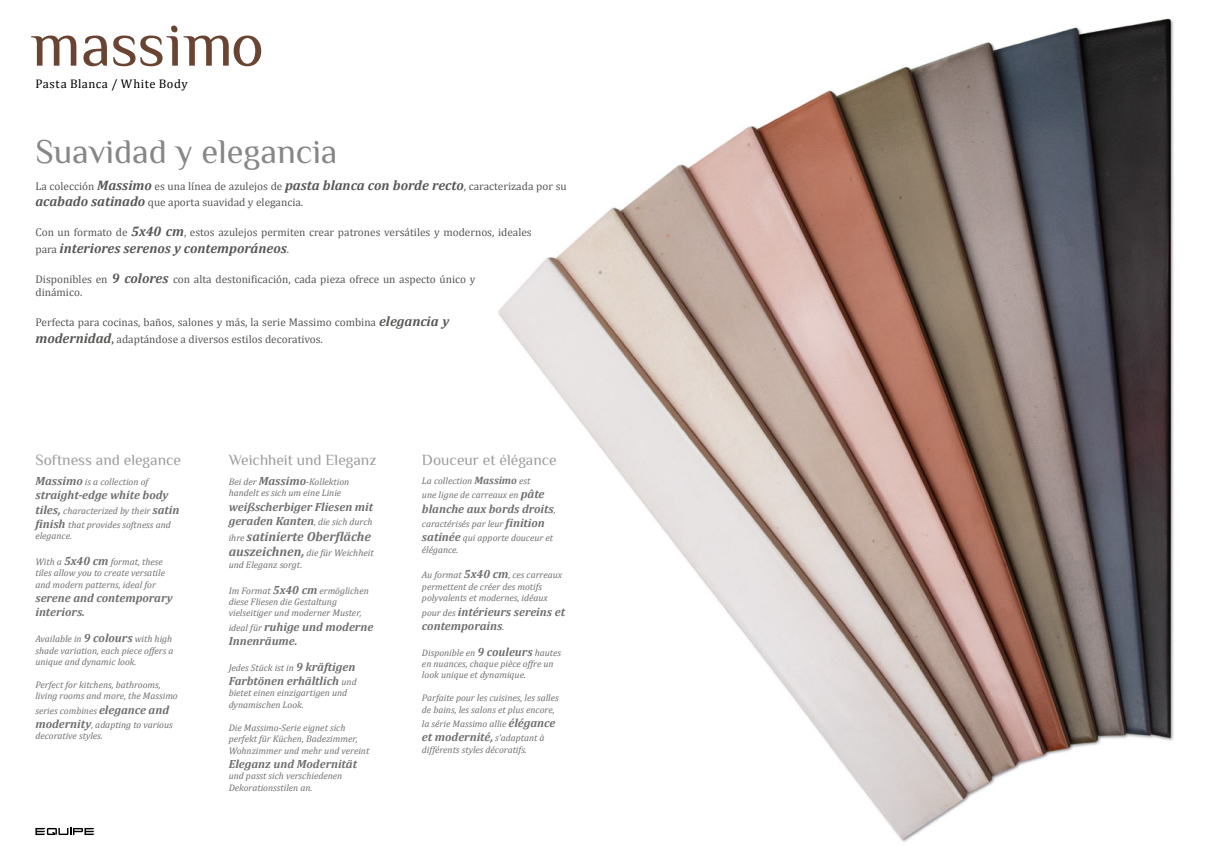
<style>
.page{position:relative;width:1205px;height:851px;background:#fff}
.page>*{position:absolute;margin:0;border:0;box-sizing:border-box;transform-origin:0 0}
.t1{font:62.75px "El Messiri";letter-spacing:-.005em;color:#6a4433}
.t2{font:34.5px "El Messiri";color:#878787}
.t3{font:15.5px "El Messiri";color:#9d9d9c}
.t4{font:italic 700 13.75px "Cambria";color:#575756}
.t5{font:italic 700 13.12px "Cambria";color:#706f6f}
.t6{font:12.5px "Cambria";letter-spacing:.04em;color:#000}
.t7{font:italic 700 11.88px/14.2px "Cambria";color:#706f6f}
.t8{font:11.25px/16.5px "Cambria";color:#575756}
.t9{font:italic 9.5px/11.4px "Cambria";color:#706f6f}
.s1{font-weight:700;font-style:italic;font-size:13.75px}
.s2{font-weight:400;font-style:normal;font-size:11.25px}
.s3{font-weight:700}
.s4{font-weight:700;font-size:11.88px}
.s5{font-weight:400;font-size:9.5px}
.s6{font-weight:700;font-size:13.12px}
.s7{font-weight:700;font-size:10.75px}
</style>
<div class="page">
<img style="left:498px;top:18px;width:676px;height:824px">
<svg style="left:35px;top:827px;width:59px;height:7px"></svg>
<p class="t1" style="left:31px;top:3px;width:234px">massimo</p>
<p class="t6" style="left:35px;top:76px;width:154px">Pasta Blanca / White Body</p>
<p class="t2" style="left:35px;top:128px;width:304px">Suavidad y elegancia</p>
<p class="t8" style="left:35px;top:178px;width:533px">La colección <span class="s1">Massimo</span> es una línea de azulejos de <span class="s1">pasta blanca con borde recto</span>, caracterizada por su <span class="s1">acabado satinado</span> que aporta suavidad y elegancia.</p>
<p class="t8" style="left:35px;top:224px;width:498px">Con un formato de <span class="s1">5x40 cm</span>, estos azulejos permiten crear patrones versátiles y modernos, ideales</p>
<p class="t4" style="left:35px;top:238px;width:255px"><span class="s2">para</span> interiores serenos y contemporáneos<span class="s2">.</span></p>
<p class="t8" style="left:35px;top:272px;width:441px;line-height:13.5px">Disponibles en <span class="s1">9 colores</span> con alta destonificación, cada pieza ofrece un aspecto único y dinámico.</p>
<p class="t8" style="left:35px;top:314px;width:415px">Perfecta para cocinas, baños, salones y más, la serie Massimo combina <span class="s1">elegancia y modernidad</span><span class="s3">,</span> adaptándose a diversos estilos decorativos.</p>
<p class="t3" style="left:35px;top:449px;width:147px">Softness and elegance</p>
<p class="t3" style="left:229px;top:449px;width:149px">Weichheit und Eleganz</p>
<p class="t3" style="left:422px;top:449px;width:136px">Douceur et élégance</p>
<p class="t9" style="left:35px;top:475px;width:114px"><span class="s4">Massimo</span> is a collection of</p>
<p class="t7" style="left:35px;top:487px;width:134px">straight-edge white body</p>
<p class="t9" style="left:35px;top:502px;width:146px;line-height:14.2px"><span class="s4">tiles,</span> characterized by their <span class="s4">satin finish</span> that provides softness and</p>
<p class="t9" style="left:35px;top:530px;width:38px">elegance.</p>
<p class="t9" style="left:35px;top:555px;width:131px">With a <span class="s4">5x40 cm</span> format, these tiles allow you to create versatile and modern patterns, ideal for</p>
<p class="t7" style="left:35px;top:590px;width:139px">serene and contemporary interiors.</p>
<p class="t9" style="left:35px;top:632px;width:140px">Available in <span class="s4">9 colours</span> with high shade variation, each piece offers a unique and dynamic look.</p>
<p class="t9" style="left:35px;top:678px;width:144px">Perfect for kitchens, bathrooms, living rooms and more, the Massimo</p>
<p class="t9" style="left:35px;top:702px;width:139px;line-height:14.2px">series combines <span class="s4">elegance and modernity</span>, adapting to various</p>
<p class="t9" style="left:35px;top:729px;width:69px">decorative styles.</p>
<p class="t9" style="left:229px;top:475px;width:122px">Bei der <span class="s4">Massimo</span>-Kollektion handelt es sich um eine Linie</p>
<p class="t7" style="left:229px;top:499px;width:146px">weißscherbiger Fliesen mit geraden Kanten<span class="s5">, die sich durch</span></p>
<p class="t5" style="left:229px;top:527px;width:144px"><span class="s5">ihre</span> satinierte Oberfläche</p>
<p class="t9" style="left:229px;top:547px;width:146px"><span class="s6">auszeichnen,</span> die für Weichheit und Eleganz sorgt.</p>
<p class="t9" style="left:229px;top:584px;width:142px">Im Format <span class="s4">5x40 cm</span> ermöglichen diese Fliesen die Gestaltung vielseitiger und moderner Muster,</p>
<p class="t7" style="left:229px;top:619px;width:146px"><span class="s5">ideal für</span> ruhige und moderne<br>Innenräume.</p>
<p class="t9" style="left:229px;top:661px;width:128px">Jedes Stück ist in <span class="s4">9 kräftigen</span></p>
<p class="t7" style="left:229px;top:673px;width:129px">Farbtönen erhältlich <span class="s5">und</span></p>
<p class="t9" style="left:229px;top:687px;width:120px">bietet einen einzigartigen und dynamischen Look.</p>
<p class="t9" style="left:229px;top:721px;width:142px">Die Massimo-Serie eignet sich perfekt für Küchen, Badezimmer,<br>Wohnzimmer und mehr und vereint</p>
<p class="t7" style="left:229px;top:756px;width:130px">Eleganz und Modernität</p>
<p class="t9" style="left:229px;top:769px;width:115px">und passt sich verschiedenen<br>Dekorationsstilen an.</p>
<p class="t9" style="left:422px;top:473px;width:124px;line-height:14.2px">La collection <span class="s7">Massimo</span> est une ligne de carreaux en <span class="s4">pâte</span></p>
<p class="t7" style="left:422px;top:501px;width:135px">blanche aux bords droits<span class="s5">,</span></p>
<p class="t9" style="left:422px;top:516px;width:133px;line-height:14.2px">caractérisés par leur <span class="s4">finition satinée</span> qui apporte douceur et</p>
<p class="t9" style="left:422px;top:543px;width:38px">élégance.</p>
<p class="t9" style="left:422px;top:569px;width:142px">Au format <span class="s4">5x40 cm</span>, ces carreaux permettent de créer des motifs polyvalents et modernes, idéaux</p>
<p class="t7" style="left:422px;top:604px;width:145px"><span class="s5">pour des</span> intérieurs sereins et contemporains<span class="s5">.</span></p>
<p class="t9" style="left:422px;top:646px;width:141px">Disponible en <span class="s4">9 couleurs</span> hautes en nuances, chaque pièce offre un look unique et dynamique.</p>
<p class="t9" style="left:422px;top:691px;width:138px">Parfaite pour les cuisines, les salles de bains, les salons et plus encore,</p>
<p class="t9" style="left:422px;top:717px;width:135px">la série Massimo allie <span class="s4">élégance</span></p>
<p class="t7" style="left:422px;top:729px;width:124px">et modernité, <span class="s5">s’adaptant à</span></p>
<p class="t9" style="left:422px;top:743px;width:106px">différents styles décoratifs.</p>
</div>
